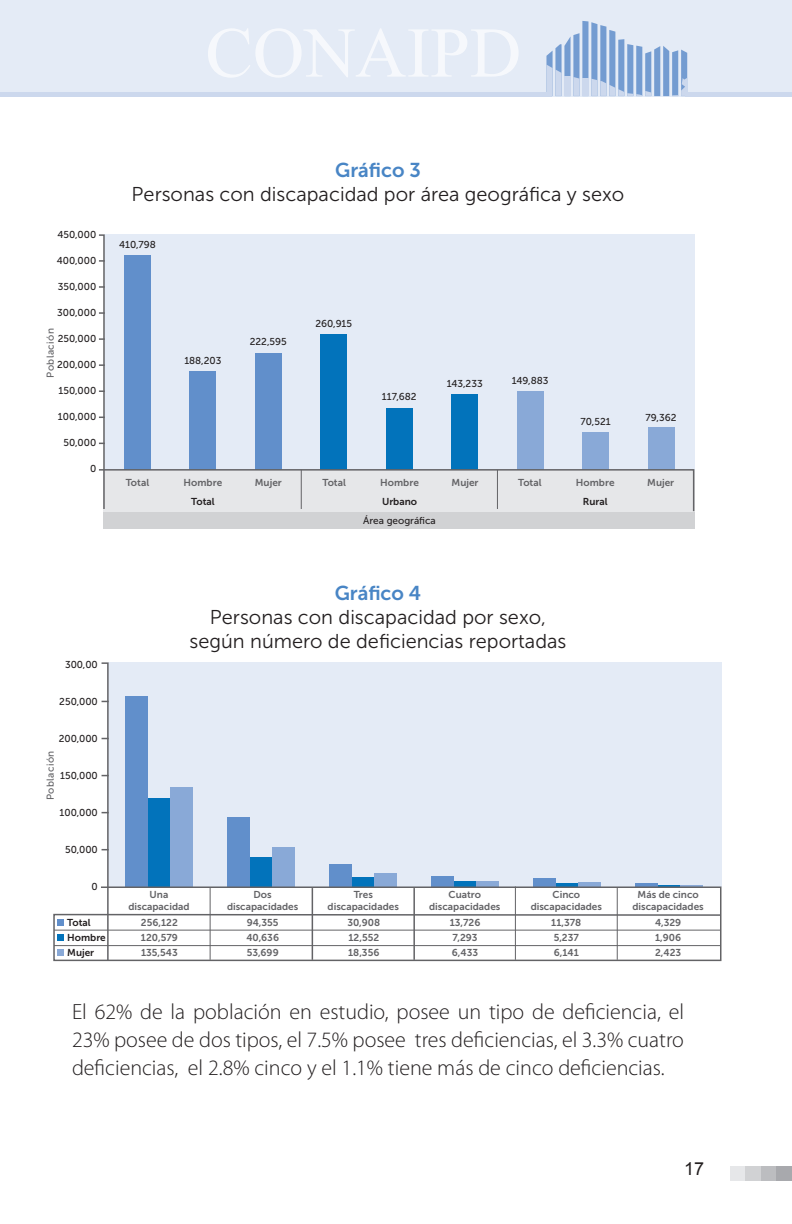
<style>
.page{position:relative;width:792px;height:1224px;background:#fff}
.page>*{position:absolute;margin:0;border:0;box-sizing:border-box;transform-origin:0 0}
.t1{font:300 22px/28px "Myriad Pro";color:#231f20;text-align:justify}
.t2{font:20px/24px "Museo Sans 300";color:#231f20;text-align:center}
.t3{font:20px "Museo Sans 700";color:#4885c5}
.t4{font:18px "Arial";color:#231f20}
.t5{font:10px/15px "Museo Sans 700";color:#636366;text-align:center}
.t6{font:10px "Museo Sans 500";color:#231f20}
.t7{font:10px/15px "Museo Sans 700";color:#231f20}
.t8{font:10px "Museo Sans 500";letter-spacing:.04em;color:#636366}
</style>
<div class="page">
<div style="left:0;top:0;width:792px;height:96px;background:#e4ebf6"></div>
<div style="left:582px;top:21px;width:6px;height:75px;background:#749cd1"></div>
<svg style="left:546px;top:33px;width:34px;height:63px"></svg>
<div style="left:582px;top:78px;width:6px;height:18px;background:#ccd8ed"></div>
<svg style="left:591px;top:22px;width:96px;height:74px"></svg>
<hr style="left:0;top:92px;width:551px;height:4px;background:#ccd8ed">
<hr style="left:685px;top:92px;width:107px;height:4px;background:#ccd8ed">
<div style="left:730px;top:1167px;width:15px;height:14px;background:#e6e7e9"></div>
<div style="left:745px;top:1167px;width:16px;height:14px;background:#d1d2d4"></div>
<div style="left:761px;top:1167px;width:15px;height:14px;background:#bcbdc0"></div>
<div style="left:776px;top:1167px;width:16px;height:14px;background:#a8a9ad"></div>
<svg style="left:208px;top:28px;width:311px;height:50px"></svg>
<div style="left:108px;top:662px;width:613px;height:225px;background:#e4ebf6"></div>
<div style="left:125px;top:696px;width:23px;height:190px;background:#618fcb"></div>
<div style="left:148px;top:798px;width:23px;height:88px;background:#0273bb"></div>
<div style="left:171px;top:787px;width:22px;height:99px;background:#89a9d7"></div>
<div style="left:227px;top:817px;width:23px;height:69px;background:#618fcb"></div>
<div style="left:250px;top:857px;width:23px;height:29px;background:#0273bb"></div>
<div style="left:273px;top:847px;width:22px;height:39px;background:#89a9d7"></div>
<div style="left:329px;top:864px;width:23px;height:22px;background:#618fcb"></div>
<div style="left:352px;top:877px;width:22px;height:9px;background:#0273bb"></div>
<div style="left:374px;top:873px;width:23px;height:13px;background:#89a9d7"></div>
<div style="left:431px;top:876px;width:23px;height:10px;background:#618fcb"></div>
<div style="left:454px;top:881px;width:22px;height:5px;background:#0273bb"></div>
<div style="left:476px;top:881px;width:23px;height:5px;background:#89a9d7"></div>
<div style="left:533px;top:878px;width:23px;height:8px;background:#618fcb"></div>
<hr style="left:556px;top:883px;width:22px;height:3px;background:#0273bb">
<hr style="left:578px;top:882px;width:23px;height:4px;background:#89a9d7">
<hr style="left:635px;top:883px;width:23px;height:3px;background:#618fcb">
<svg style="left:658px;top:885px;width:45px;height:1px"></svg>
<svg style="left:53px;top:886px;width:669px;height:76px"></svg>
<hr style="left:210px;top:888px;width:1px;height:72px;background:#636366">
<hr style="left:312px;top:888px;width:1px;height:72px;background:#636366">
<hr style="left:413px;top:888px;width:2px;height:72px;background:#636366">
<hr style="left:515px;top:886px;width:1px;height:74px;background:#636366">
<hr style="left:617px;top:888px;width:1px;height:72px;background:#636366">
<div style="left:57px;top:920px;width:7px;height:6px;background:#618fcb"></div>
<div style="left:57px;top:934px;width:7px;height:7px;background:#0273bb"></div>
<div style="left:57px;top:949px;width:7px;height:6px;background:#89a9d7"></div>
<svg style="left:100px;top:662px;width:9px;height:300px"></svg>
<hr style="left:54px;top:930px;width:667px;height:1px;background:#636366">
<hr style="left:54px;top:945px;width:667px;height:1px;background:#636366">
<div style="left:103px;top:513px;width:591px;height:16px;background:#d1d2d4"></div>
<svg style="left:99px;top:234px;width:596px;height:279px;background:#cddbec"></svg>
<p class="t6" style="left:57px;top:229px;width:40px">450,000</p>
<p class="t6" style="left:57px;top:255px;width:41px">400,000</p>
<p class="t6" style="left:58px;top:281px;width:40px">350,000</p>
<p class="t6" style="left:57px;top:307px;width:41px">300,000</p>
<p class="t6" style="left:58px;top:333px;width:40px">250,000</p>
<p class="t6" style="left:57px;top:359px;width:41px">200,000</p>
<p class="t6" style="left:59px;top:385px;width:39px">150,000</p>
<p class="t6" style="left:58px;top:411px;width:40px">100,000</p>
<p class="t6" style="left:63px;top:437px;width:34px">50,000</p>
<p class="t6" style="left:90px;top:463px;width:8px">0</p>
<p class="t8" style="left:45px;top:378px;width:51px;rotate:-90deg">Población</p>
<h2 class="t3" style="left:335px;top:159px;width:87px">Gráfico 3</h2>
<h2 class="t2" style="left:132px;top:182px;width:494px">Personas con discapacidad por área geográfica y sexo</h2>
<p class="t6" style="left:119px;top:239px;width:38px">410,798</p>
<p class="t6" style="left:184px;top:355px;width:39px">188,203</p>
<p class="t6" style="left:250px;top:336px;width:38px">222,595</p>
<p class="t5" style="left:126px;top:475px;width:25px">Total</p>
<p class="t5" style="left:184px;top:475px;width:40px">Hombre</p>
<p class="t5" style="left:255px;top:475px;width:29px">Mujer</p>
<p class="t7" style="left:191px;top:494px;width:25px">Total</p>
<p class="t6" style="left:315px;top:318px;width:38px">260,915</p>
<p class="t6" style="left:382px;top:391px;width:36px">117,682</p>
<p class="t6" style="left:447px;top:378px;width:37px">143,233</p>
<p class="t6" style="left:512px;top:375px;width:38px">149,883</p>
<p class="t6" style="left:581px;top:416px;width:32px">70,521</p>
<p class="t6" style="left:646px;top:412px;width:32px">79,362</p>
<p class="t5" style="left:322px;top:475px;width:25px">Total</p>
<p class="t5" style="left:380px;top:475px;width:40px">Hombre</p>
<p class="t5" style="left:452px;top:475px;width:29px">Mujer</p>
<p class="t7" style="left:382px;top:494px;width:37px">Urbano</p>
<p class="t6" style="left:363px;top:515px;width:74px">Área geográfica</p>
<p class="t5" style="left:518px;top:475px;width:25px">Total</p>
<p class="t5" style="left:576px;top:475px;width:40px">Hombre</p>
<p class="t5" style="left:647px;top:475px;width:29px">Mujer</p>
<p class="t7" style="left:583px;top:494px;width:26px">Rural</p>
<p class="t6" style="left:65px;top:659px;width:34px">300,00</p>
<p class="t6" style="left:59px;top:696px;width:40px">250,000</p>
<p class="t6" style="left:59px;top:733px;width:41px">200,000</p>
<p class="t6" style="left:60px;top:770px;width:39px">150,000</p>
<p class="t6" style="left:60px;top:807px;width:40px">100,000</p>
<p class="t6" style="left:65px;top:844px;width:34px">50,000</p>
<p class="t6" style="left:92px;top:881px;width:8px">0</p>
<p class="t8" style="left:45px;top:800px;width:51px;rotate:-90deg">Población</p>
<p class="t7" style="left:67px;top:915px;width:40px">Total<br>Hombre<br>Mujer</p>
<h2 class="t3" style="left:335px;top:582px;width:88px">Gráfico 4</h2>
<h2 class="t2" style="left:190px;top:606px;width:378px">Personas con discapacidad por sexo, según número de deficiencias reportadas</h2>
<p class="t5" style="left:128px;top:889px;width:63px;line-height:12px">Una discapacidad</p>
<p class="t5" style="left:227px;top:889px;width:73px;line-height:12px">Dos discapacidades</p>
<p class="t5" style="left:328px;top:889px;width:73px;line-height:12px">Tres discapacidades</p>
<p class="t5" style="left:429px;top:889px;width:73px;line-height:12px">Cuatro discapacidades</p>
<p class="t5" style="left:531px;top:889px;width:73px;line-height:12px">Cinco discapacidades</p>
<p class="t5" style="left:633px;top:889px;width:73px;line-height:12px">Más de cinco discapacidades</p>
<p class="t5" style="left:141px;top:915px;width:38px;text-align:justify">256,122<br>120,579<br>135,543</p>
<p class="t5" style="left:246px;top:915px;width:34px;text-align:justify">94,355<br>40,636<br>53,699</p>
<p class="t5" style="left:347px;top:915px;width:34px;text-align:justify">30,908<br>12,552<br>18,356</p>
<p class="t5" style="left:450px;top:915px;width:32px;text-align:left">13,726<br>7,293<br>6,433</p>
<p class="t5" style="left:551px;top:915px;width:32px;text-align:left">11,378<br>5,237<br>6,141</p>
<p class="t5" style="left:655px;top:915px;width:28px;text-align:justify">4,329<br>1,906<br>2,423</p>
<h1 class="t1" style="left:72px;top:998px;width:614px">El 62% de la población en estudio, posee un tipo de deficiencia, el 23% posee de dos tipos, el 7.5% posee tres deficiencias, el 3.3% cuatro deficiencias, el 2.8% cinco y el 1.1% tiene más de cinco deficiencias.</h1>
<h3 class="t4" style="left:684px;top:1157px;width:22px">17</h3>
</div>
